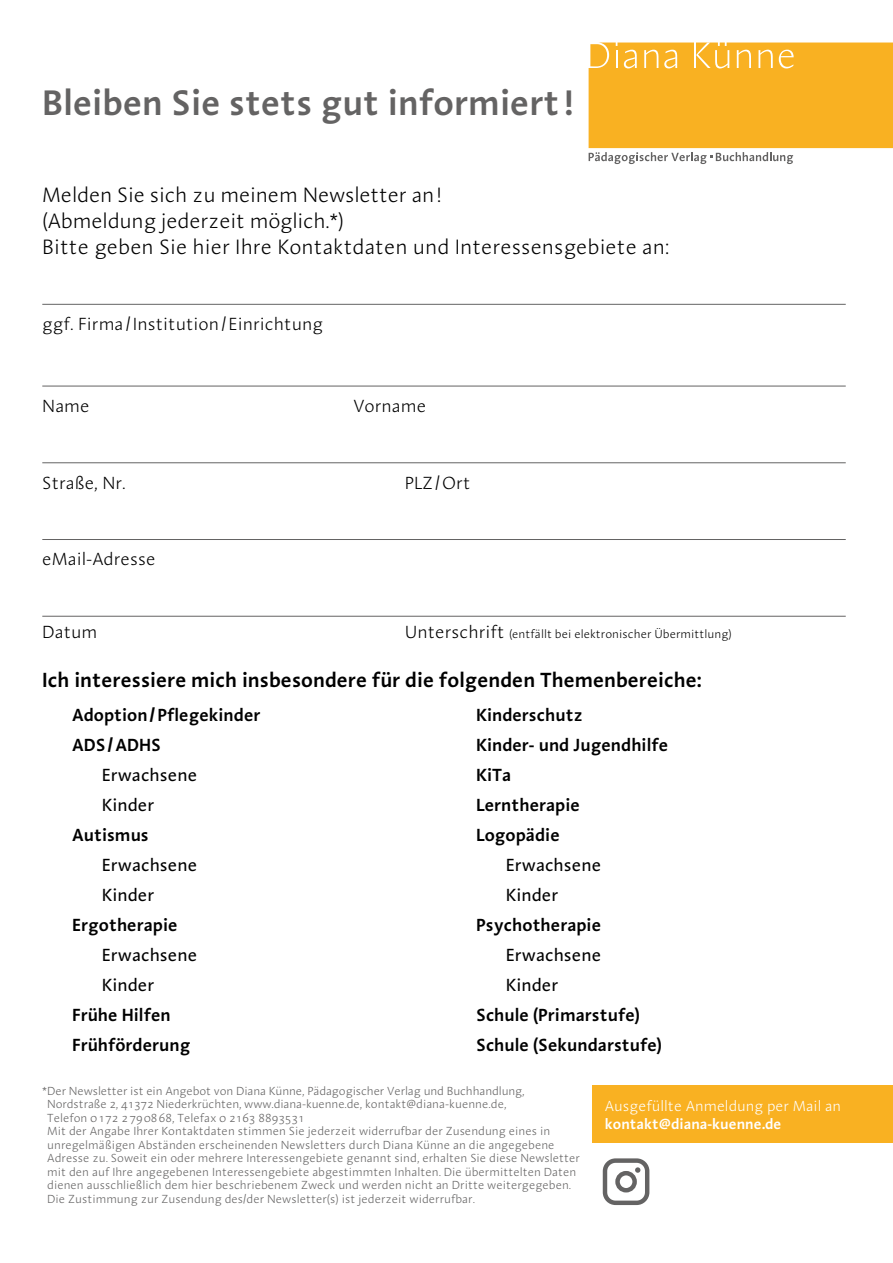
<style>
.page{position:relative;width:893px;height:1263px;background:#fff}
.page>*{position:absolute;margin:0;border:0;box-sizing:border-box;transform-origin:0 0}
.t1{font:600 36.45px "Linotype Aroma";color:#646363}
.t2{font:300 21.3px/25.5px "Linotype Aroma";letter-spacing:-.01em;color:#000}
.t3{font:600 21px "Linotype Aroma";color:#000}
.t4{font:600 18px "Linotype Aroma";color:#000}
.t5{font:18px "Linotype Aroma";color:#000}
.t6{font:300 18px "Linotype Aroma";color:#000}
.t7{font:300 15px "Linotype Aroma";color:#fff}
.t8{font:600 15px "Linotype Aroma";color:#fff}
.t9{font:300 12px/13.5px "Linotype Aroma";color:#646363}
.t10{font:300 12px "Linotype Aroma";color:#000}
.s1{font-size:18px}
</style>
<div class="page">
<svg style="left:589px;top:43px;width:304px;height:121px;background:#f6ba41"></svg>
<hr style="left:42px;top:304px;width:804px;height:1px;background:#646363">
<hr style="left:42px;top:386px;width:804px;height:1px;background:#646363">
<hr style="left:42px;top:462px;width:804px;height:1px;background:#646363">
<hr style="left:42px;top:539px;width:804px;height:1px;background:#646363">
<hr style="left:42px;top:616px;width:804px;height:1px;background:#646363">
<div style="left:592px;top:1085px;width:301px;height:58px;background:#f9b122"></div>
<div style="left:615px;top:1171px;width:22px;height:21px;border:4px solid #646363;border-radius:50%"></div>
<div style="left:603px;top:1158px;width:46px;height:47px;border:4px solid #646363;border-radius:11px"></div>
<svg style="left:635px;top:1167px;width:5px;height:6px"></svg>
<h1 class="t1" style="left:42px;top:79px;width:533px">Bleiben Sie stets gut informiert !</h1>
<h2 class="t2" style="left:42px;top:182px;width:629px">Melden Sie sich zu meinem Newsletter an!<br>(Abmeldung jederzeit möglich.*)<br>Bitte geben Sie hier Ihre Kontaktdaten und Interessensgebiete an:</h2>
<h3 class="t6" style="left:42px;top:313px;width:282px">ggf. Firma /Institution/Einrichtung</h3>
<h3 class="t6" style="left:42px;top:395px;width:49px">Name</h3>
<h3 class="t6" style="left:353px;top:395px;width:74px">Vorname</h3>
<h3 class="t6" style="left:42px;top:472px;width:85px">Straße, Nr.</h3>
<h3 class="t6" style="left:405px;top:472px;width:67px">PLZ/Ort</h3>
<h3 class="t6" style="left:42px;top:548px;width:115px">eMail-Adresse</h3>
<h3 class="t6" style="left:42px;top:621px;width:57px">Datum</h3>
<p class="t10" style="left:405px;top:627px;width:329px"><span class="s1">Unterschrift</span> (entfällt bei elektronischer Übermittlung)</p>
<h3 class="t3" style="left:42px;top:666px;width:661px">Ich interessiere mich insbesondere für die folgenden Themenbereiche:</h3>
<h3 class="t4" style="left:72px;top:703px;width:190px">Adoption/Pflegekinder</h3>
<h3 class="t4" style="left:476px;top:703px;width:108px">Kinderschutz</h3>
<h3 class="t4" style="left:72px;top:733px;width:91px">ADS/ADHS</h3>
<h3 class="t4" style="left:476px;top:733px;width:194px">Kinder- und Jugendhilfe</h3>
<h3 class="t5" style="left:102px;top:764px;width:97px">Erwachsene</h3>
<h3 class="t4" style="left:476px;top:763px;width:37px">KiTa</h3>
<h3 class="t5" style="left:102px;top:794px;width:54px">Kinder</h3>
<h3 class="t4" style="left:476px;top:793px;width:105px">Lerntherapie</h3>
<h3 class="t4" style="left:72px;top:823px;width:78px">Autismus</h3>
<h3 class="t4" style="left:476px;top:823px;width:85px">Logopädie</h3>
<h3 class="t5" style="left:102px;top:854px;width:97px">Erwachsene</h3>
<h3 class="t5" style="left:506px;top:854px;width:97px">Erwachsene</h3>
<h3 class="t5" style="left:102px;top:884px;width:54px">Kinder</h3>
<h3 class="t5" style="left:506px;top:884px;width:54px">Kinder</h3>
<h3 class="t4" style="left:72px;top:913px;width:107px">Ergotherapie</h3>
<h3 class="t4" style="left:476px;top:913px;width:127px">Psychotherapie</h3>
<h3 class="t5" style="left:102px;top:944px;width:97px">Erwachsene</h3>
<h3 class="t5" style="left:506px;top:944px;width:97px">Erwachsene</h3>
<h3 class="t5" style="left:102px;top:974px;width:54px">Kinder</h3>
<h3 class="t5" style="left:506px;top:974px;width:54px">Kinder</h3>
<h3 class="t4" style="left:72px;top:1003px;width:100px">Frühe Hilfen</h3>
<h3 class="t4" style="left:476px;top:1003px;width:165px">Schule (Primarstufe)</h3>
<h3 class="t4" style="left:72px;top:1033px;width:120px">Frühförderung</h3>
<h3 class="t4" style="left:476px;top:1033px;width:187px">Schule (Sekundarstufe)</h3>
<p class="t9" style="left:47px;top:1084px;width:534px;text-indent:-5px">*Der Newsletter ist ein Angebot von Diana Künne, Pädagogischer Verlag und Buchhandlung, Nordstraße 2, 41372 Niederkrüchten, www.diana-kuenne.de, kontakt@diana-kuenne.de,<br>Telefon 0172 2790868, Telefax 0 2163 8893531<br>Mit der Angabe Ihrer Kontaktdaten stimmen Sie jederzeit widerrufbar der Zusendung eines in unregelmäßigen Abständen erscheinenden Newsletters durch Diana Künne an die angegebene Adresse zu. Soweit ein oder mehrere Interessengebiete genannt sind, erhalten Sie diese Newsletter mit den auf Ihre angegebenen Interessengebiete abgestimmten Inhalten. Die übermittelten Daten dienen ausschließlich dem hier beschriebenem Zweck und werden nicht an Dritte weitergegeben.<br>Die Zustimmung zur Zusendung des/der Newsletter(s) ist jederzeit widerrufbar.</p>
<p class="t7" style="left:605px;top:1096px;width:238px">Ausgefüllte Anmeldung per Mail an</p>
<p class="t8" style="left:605px;top:1114px;width:178px">kontakt@diana-kuenne.de</p>
</div>
